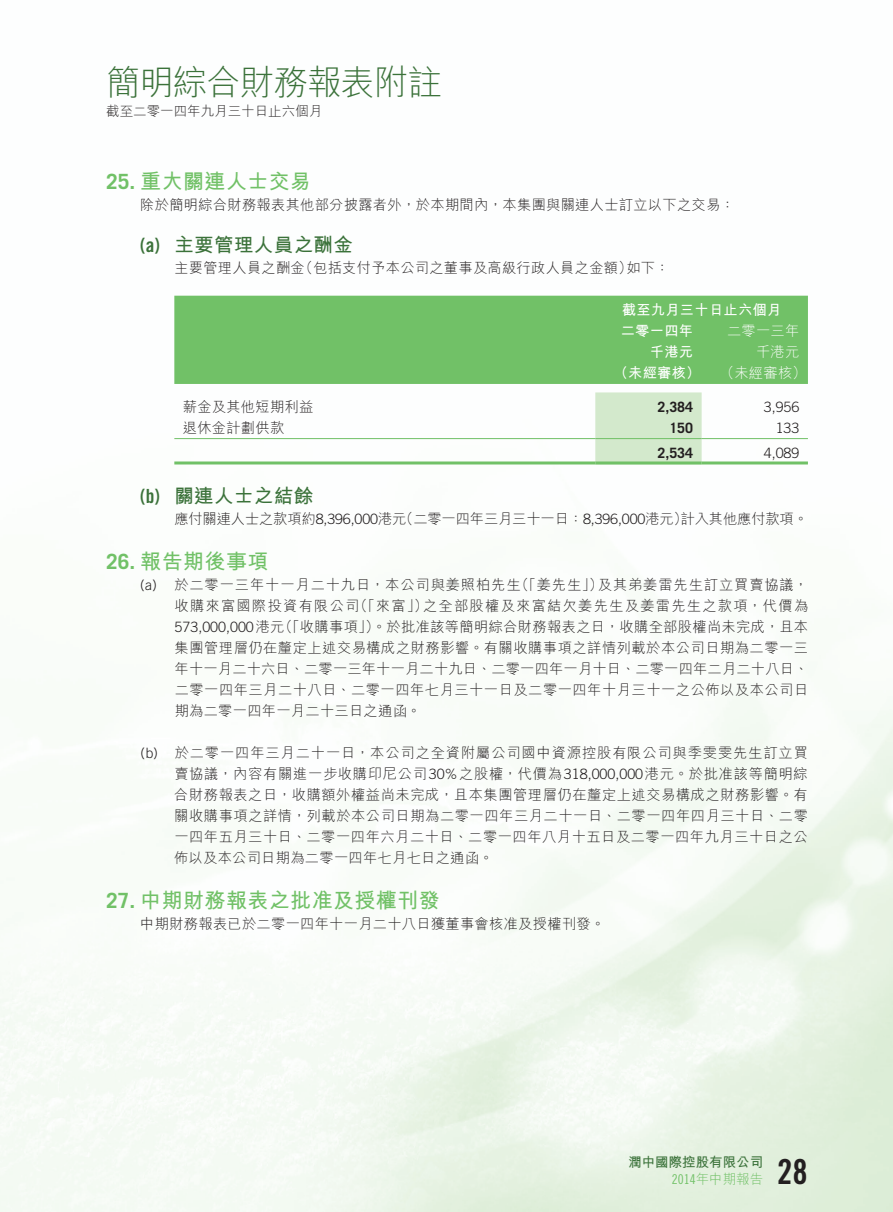
<style>
.page{position:relative;width:893px;height:1212px;background:#fff}
.page>*{position:absolute;margin:0;border:0;box-sizing:border-box;transform-origin:0 0}
.t1{font:300 34.5px "M Hei HK";letter-spacing:-.03em;color:#3b723a}
.t2{font:34.5px "Trade Gothic LT Std Bd Cn 20";color:#231f20}
.t3{font:700 21px "M Hei HK";letter-spacing:.02em;color:#71c167}
.t4{font:700 19.5px "M Hei HK";letter-spacing:.02em;color:#3b723a}
.t5{font:19.5px "Trade Gothic LT Std Bd Cn 20";color:#3b723a}
.t6{font:300 14.25px/21px "M Hei HK";letter-spacing:.025em;color:#231f20;text-align:justify}
.t7{font:300 14.25px "M Hei HK";letter-spacing:-.01em;color:#231f20}
.t8{font:300 14.25px "M Hei HK";letter-spacing:.06em;color:#231f20}
.t9{font:300 14.25px "M Hei HK";letter-spacing:.065em;color:#231f20}
.t10{font:300 14.25px "Trade Gothic LT Std";color:#231f20}
.t11{font:700 14.25px "M Hei HK";letter-spacing:.02em;color:#fff}
.t12{font:300 14.25px "M Hei HK";letter-spacing:.09em;color:#231f20}
.t13{font:300 14.25px "M Hei HK";letter-spacing:.02em;color:#fff}
.t14{font:700 14.25px "Trade Gothic LT Std";color:#231f20}
.t15{font:300 13.5px "M Hei HK";color:#231f20}
.t16{font:700 13.5px "M Hei HK";color:#3b723a}
.t17{font:300 13.5px "M Hei HK";color:#71c167}
.s1{font-family:"Trade Gothic LT Std"}
.s2{font-family:"M Hei HK"}
.s3{font-family:"Trade Gothic LT Std Cn 18";font-weight:400}
</style>
<div class="page">
<div style="left:174px;top:296px;width:634px;height:88px;background:#71c167"></div>
<div style="left:595px;top:392px;width:107px;height:69px;background:#d3e9cc"></div>
<hr style="left:174px;top:438px;width:421px;height:1px;background:#71c167">
<hr style="left:595px;top:438px;width:107px;height:1px;background:#71c167">
<hr style="left:702px;top:438px;width:106px;height:1px;background:#71c167">
<hr style="left:174px;top:461px;width:421px;height:3px;background:#71c167">
<hr style="left:595px;top:461px;width:107px;height:3px;background:#71c167">
<hr style="left:702px;top:461px;width:106px;height:3px;background:#71c167">
<h1 class="t1" style="left:106px;top:64px;width:337px">簡明綜合財務報表附註</h1>
<p class="t15" style="left:106px;top:104px;width:217px">截至二零一四年九月三十日止六個月</p>
<h2 class="t3" style="left:106px;top:166px;width:206px"><span class="s1">25.</span> 重大關連人士交易</h2>
<p class="t6" style="left:140px;top:194px;width:596px">除於簡明綜合財務報表其他部分披露者外，於本期間內，本集團與關連人士訂立以下之交易：</p>
<h3 class="t4" style="left:174px;top:230px;width:180px">主要管理人員之酬金</h3>
<h3 class="t5" style="left:140px;top:233px;width:21px">)a(</h3>
<p class="t6" style="left:299px;top:257px;width:335px">（包括支付予本公司之董事及高級行政人員之金額）</p>
<p class="t6" style="left:174px;top:257px;width:132px">主要管理人員之酬金</p>
<p class="t6" style="left:626px;top:257px;width:45px">如下：</p>
<p class="t11" style="left:622px;top:299px;width:161px">截至九月三十日止六個月</p>
<p class="t13" style="left:727px;top:323px;width:74px">二零一三年</p>
<p class="t11" style="left:621px;top:320px;width:74px">二零一四年</p>
<p class="t6" style="left:183px;top:396px;width:132px">薪金及其他短期利益</p>
<p class="t6" style="left:183px;top:417px;width:103px">退休金計劃供款</p>
<h3 class="t5" style="left:140px;top:484px;width:21px">)b(</h3>
<h3 class="t4" style="left:174px;top:481px;width:140px">關連人士之結餘</h3>
<p class="t11" style="left:650px;top:341px;width:45px">千港元</p>
<p class="t13" style="left:756px;top:344px;width:45px">千港元</p>
<p class="t11" style="left:614px;top:362px;width:88px">（未經審核）</p>
<p class="t13" style="left:720px;top:365px;width:88px">（未經審核(</p>
<p class="t14" style="left:657px;top:398px;width:37px">2,384</p>
<p class="t10" style="left:764px;top:398px;width:37px">3,956</p>
<p class="t14" style="left:669px;top:419px;width:25px">150</p>
<p class="t10" style="left:776px;top:419px;width:25px">133</p>
<p class="t14" style="left:657px;top:444px;width:37px">2,534</p>
<p class="t10" style="left:764px;top:445px;width:37px">4,089</p>
<p class="t7" style="left:174px;top:511px;width:234px">應付關連人士之款項約<span class="s1">8,396,000</span>港元</p>
<h2 class="t3" style="left:106px;top:546px;width:164px"><span class="s1">26.</span> 報告期後事項</h2>
<p class="t7" style="left:399px;top:511px;width:290px">（二零一四年三月三十一日：<span class="s1">8,396,000</span>港元）</p>
<p class="t7" style="left:681px;top:511px;width:129px">計入其他應付款項。</p>
<p class="t10" style="left:140px;top:576px;width:18px">)a(</p>
<p class="t10" style="left:141px;top:744px;width:19px">)b(</p>
<p class="t9" style="left:174px;top:577px;width:348px">於二零一三年十一月二十九日，本公司與姜照柏先生</p>
<p class="t6" style="left:515px;top:574px;width:90px">（「姜先生」）</p>
<p class="t9" style="left:598px;top:577px;width:212px">及其弟姜雷先生訂立買賣協議，</p>
<p class="t12" style="left:423px;top:598px;width:387px">之全部股權及來富結欠姜先生及姜雷先生之款項，代價為</p>
<p class="t6" style="left:354px;top:595px;width:76px">（「來富」）</p>
<p class="t6" style="left:279px;top:595px;width:531px;text-indent:-104px">收購來富國際投資有限公司<br>（「收購事項」）。於批准該等簡明綜合財務報表之日，收購全部股權尚未完成，且本</p>
<p class="t10" style="left:175px;top:618px;width:111px">573,000,000<span class="s2">港元</span></p>
<p class="t6" style="left:175px;top:637px;width:635px">集團管理層仍在釐定上述交易構成之財務影響。有關收購事項之詳情列載於本公司日期為二零一三年十一月二十六日、二零一三年十一月二十九日、二零一四年一月十日、二零一四年二月二十八日、二零一四年三月二十八日、二零一四年七月三十一日及二零一四年十月三十一之公佈以及本公司日期為二零一四年一月二十三日之通函。</p>
<p class="t8" style="left:175px;top:745px;width:635px">於二零一四年三月二十一日，本公司之全資附屬公司國中資源控股有限公司與季雯雯先生訂立買</p>
<p class="t6" style="left:174px;top:763px;width:635px">賣協議，內容有關進一步收購印尼公司<span class="s1">30%</span>之股權，代價為<span class="s1">318,000,000</span>港元。於批准該等簡明綜合財務報表之日，收購額外權益尚未完成，且本集團管理層仍在釐定上述交易構成之財務影響。有關收購事項之詳情，列載於本公司日期為二零一四年三月二十一日、二零一四年四月三十日、二零一四年五月三十日、二零一四年六月二十日、二零一四年八月十五日及二零一四年九月三十日之公佈以及本公司日期為二零一四年七月七日之通函。</p>
<h2 class="t3" style="left:106px;top:885px;width:335px"><span class="s1">27.</span> 中期財務報表之批准及授權刊發</h2>
<p class="t6" style="left:140px;top:913px;width:466px">中期財務報表已於二零一四年十一月二十八日獲董事會核准及授權刊發。</p>
<p class="t16" style="left:628px;top:1153px;width:136px">潤中國際控股有限公司</p>
<h1 class="t2" style="left:777px;top:1151px;width:32px">28</h1>
<p class="t17" style="left:672px;top:1172px;width:93px"><span class="s3">2014</span>年中期報告</p>
</div>
